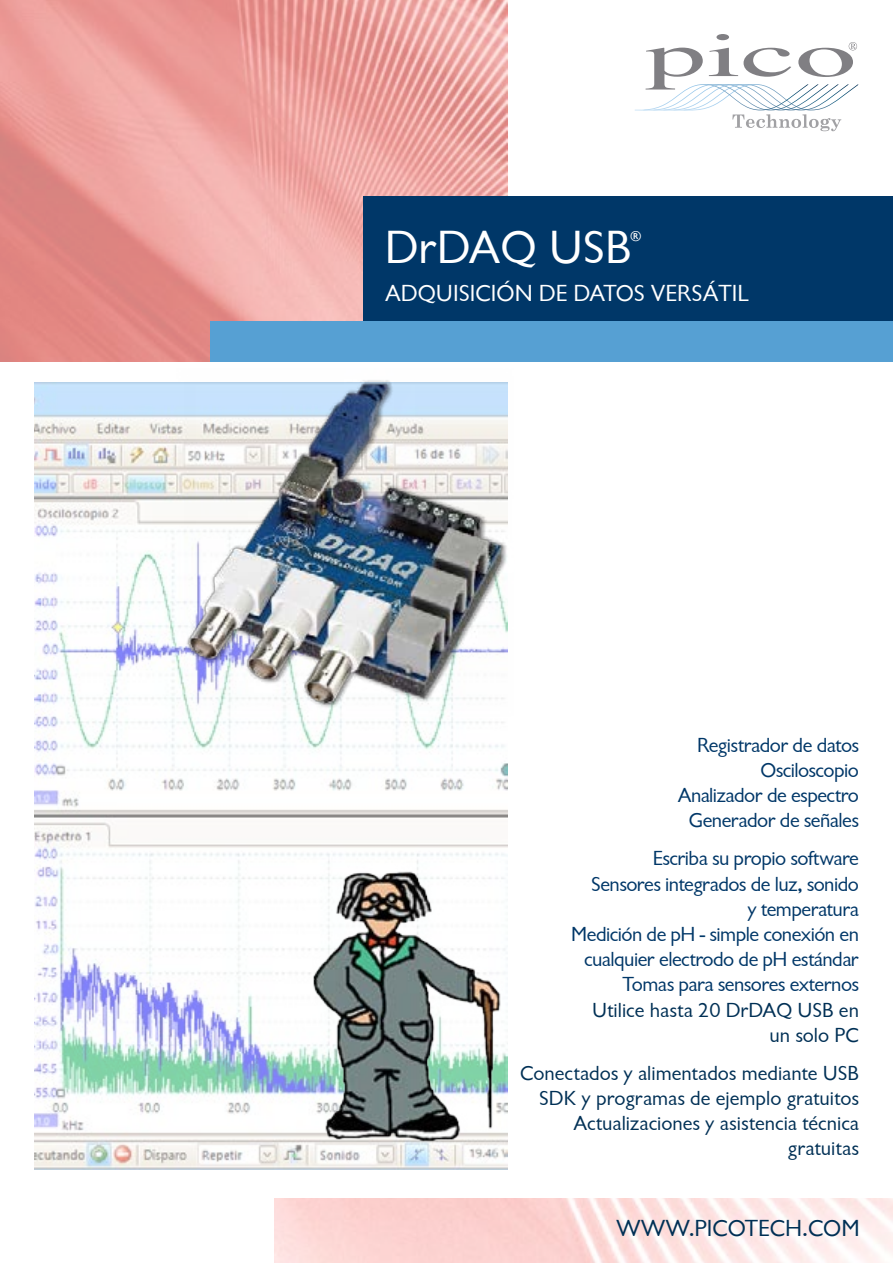
<style>
.page{position:relative;width:893px;height:1263px;background:#fff}
.page>*{position:absolute;margin:0;border:0;box-sizing:border-box;transform-origin:0 0}
.t1{font:48px "Chantilly";color:#fff}
.t2{font:24px "Chantilly";color:#fff}
.t3{font:24px "Chantilly";color:#003055}
.t4{font:21px/25.2px "Chantilly";letter-spacing:-.025em;color:#003768;text-align:right}
.t5{font:21px/25.2px "Chantilly";color:#003055}
.t6{font:500 14.85px "Chantilly";color:#fff}
</style>
<div class="page">
<img style="left:0;top:0;width:507px;height:361px">
<img style="left:274px;top:1198px;width:619px;height:65px">
<svg style="left:635px;top:34px;width:223px;height:97px"></svg>
<div style="left:210px;top:321px;width:683px;height:40px;background:#56a0d3"></div>
<div style="left:363px;top:197px;width:530px;height:124px;background:#003768"></div>
<img style="left:34px;top:383px;width:473px;height:786px">
<img style="left:154px;top:380px;width:354px;height:349px">
<img style="left:312px;top:826px;width:192px;height:323px">
<h1 class="t1" style="left:385px;top:221px;width:248px">DrDAQ USB</h1>
<p class="t6" style="left:630px;top:228px;width:13px">®</p>
<p class="t2" style="left:385px;top:280px;width:366px">ADQUI SICIÓN DE DATOS VERSÁTI L</p>
<p class="t4" style="left:678px;top:733px;width:183px">Registrador de datos<br>Osciloscopio<br>Analizador de espectro<br>Generador de señales</p>
<p class="t4" style="left:571px;top:846px;width:289px">Escriba su propio software<br>Sensores integrados de luz, sonido<br>y temperatura<br>Medición de pH - simple conexión en cualquier electrodo de pH estándar<br>Tomas para sensores externos</p>
<p class="t5" style="left:769px;top:997px;width:91px;text-indent:-177px">Utilice hasta 20 DrDAQ USB en un solo PC</p>
<p class="t5" style="left:520px;top:1060px;width:340px;text-align:right">Conectados y alimentados mediante USB<br>SDK y programas de ejemplo gratuitos<br>Actualizaciones y asistencia técnica gratuitas</p>
<p class="t3" style="left:616px;top:1215px;width:245px">www.picotech.com</p>
</div>
